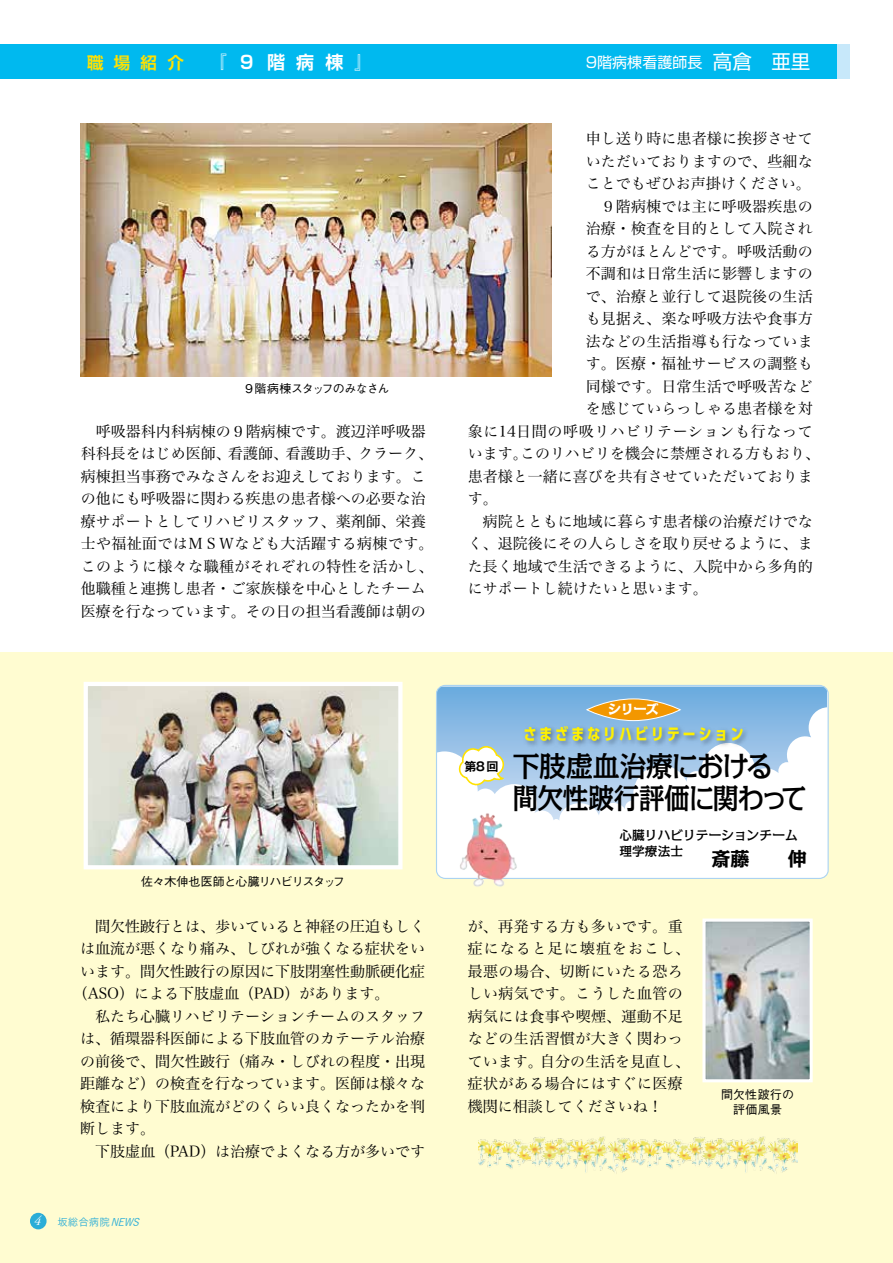
<style>
.page{position:relative;width:893px;height:1263px;background:#fff}
.page>*{position:absolute;margin:0;border:0;box-sizing:border-box;transform-origin:0 0}
.t1{font:500 28.65px/31.8px "Kakumin Pro";letter-spacing:-.045em;color:#000;scale:.96 1}
.t2{font:700 19.05px "Kakumin Pro";color:#000}
.t3{font:700 18px "Shin Go Pro De";color:#fff}
.t4{font:700 15.9px "UD Shin Go C Oeiz Pr 6 N";letter-spacing:.2em;color:#fff100}
.t5{font:15px/22.5px "Hira Min Pro W3";color:#000;text-align:center}
.t6{font:15px/22.5px "Hira Min Pro W3";letter-spacing:.03em;color:#000}
.t7{font:15px "Hira Min Pro W3";letter-spacing:.045em;color:#000}
.t8{font:15px "Shin Go Pro";color:#fff}
.t9{font:500 12.75px/15.9px "Kakumin Pro";color:#000}
.t10{font:800 12.75px "Kakumin Pro";color:#fff}
.t11{font:500 12px "Gothic BBB Pro";letter-spacing:-.04em;color:#000}
.t12{font:500 12px "Gothic BBB Pro";letter-spacing:-.065em;color:#000}
.t13{font:500 12px/15px "Gothic BBB Pro";letter-spacing:.02em;color:#000;text-align:center}
.t14{font:700 12px "Gothic MB101 Pro De";color:#000}
.t15{font:10.5px "Koburina Go Std W3";color:#2badd7}
.s1{font-size:16.5px;color:#ffe100}
.s2{font-family:"Adobe Garamond Pro";font-style:italic;font-size:13.5px;color:#fff}
.s3{font-style:italic}
.s4{font-size:19.5px}
</style>
<div class="page">
<div style="left:0;top:653px;width:893px;height:610px;background:#fffcd1"></div>
<div style="left:0;top:45px;width:837px;height:34px;background:#00b9ef"></div>
<img style="left:81px;top:124px;width:471px;height:253px">
<div style="left:436px;top:685px;width:391px;height:22px;background:#70aedf"></div>
<svg style="left:436px;top:707px;width:391px;height:170px;background:#dfecf7"></svg>
<div style="left:436px;top:685px;width:393px;height:194px;border:1px solid #abd3f1;border-radius:9px"></div>
<svg style="left:587px;top:699px;width:93px;height:22px"></svg>
<div style="left:587px;top:699px;width:93px;height:22px;border:1px solid #fff;border-radius:50%"></div>
<img style="left:519px;top:722px;width:234px;height:33px">
<svg style="left:459px;top:746px;width:45px;height:39px;background:#edf0da"></svg>
<img style="left:457px;top:810px;width:61px;height:77px">
<img style="left:89px;top:687px;width:309px;height:177px">
<div style="left:84px;top:682px;width:319px;height:187px;border:4px solid #fff"></div>
<img style="left:706px;top:922px;width:103px;height:156px">
<div style="left:702px;top:918px;width:111px;height:164px;border:3px solid #fff"></div>
<img style="left:479px;top:1136px;width:319px;height:38px">
<div style="left:30px;top:1213px;width:17px;height:16px;background:#2badd7;border-radius:50%"></div>
<p class="t3" style="left:87px;top:48px;width:287px"><span class="s1">職場紹介</span> 　 『９階病棟』</p>
<p class="t12" style="left:243px;top:379px;width:148px">９階病棟スタッフのみなさん</p>
<p class="t5" style="left:81px;top:419px;width:354px">呼吸器科内科病棟の９階病棟です。渡辺洋呼吸器<br>科科長をはじめ医師、看護師、看護助手、クラーク、病棟担当事務でみなさんをお迎えしております。この他にも呼吸器に関わる疾患の患者様への必要な治療サポートとしてリハビリスタッフ、薬剤師、栄養士や福祉面ではＭＳＷなども大活躍する病棟です。このように様々な職種がそれぞれの特性を活かし、他職種と連携し患者・ご家族様を中心としたチーム医療を行なっています。その日の担当看護師は朝の</p>
<p class="t11" style="left:141px;top:871px;width:205px">佐々木伸也医師と心臓リハビリスタッフ</p>
<p class="t5" style="left:95px;top:913px;width:332px">間欠性跛行とは、歩いていると神経の圧迫もしく</p>
<p class="t5" style="left:80px;top:936px;width:347px">は血流が悪くなり痛み、しびれが強くなる症状をい</p>
<p class="t5" style="left:80px;top:958px;width:347px">います。間欠性跛行の原因に下肢閉塞性動脈硬化症</p>
<p class="t5" style="left:73px;top:981px;width:318px">（ASO）による下肢虚血（PAD）があります。</p>
<p class="t5" style="left:95px;top:1003px;width:332px">私たち心臓リハビリテーションチームのスタッフ</p>
<p class="t5" style="left:80px;top:1026px;width:347px">は、循環器科医師による下肢血管のカテーテル治療</p>
<p class="t5" style="left:80px;top:1048px;width:347px">の前後で、間欠性跛行（痛み・しびれの程度・出現</p>
<p class="t5" style="left:80px;top:1071px;width:347px">距離など）の検査を行なっています。医師は様々な</p>
<p class="t5" style="left:80px;top:1093px;width:347px">検査により下肢血流がどのくらい良くなったかを判</p>
<p class="t5" style="left:80px;top:1116px;width:76px">断します。</p>
<p class="t5" style="left:95px;top:1138px;width:332px">下肢虚血（PAD）は治療でよくなる方が多いです</p>
<p class="t15" style="left:34px;top:1214px;width:110px"><span class="s2">4</span> 坂総合病院<span class="s3">NEWS</span></p>
<p class="t8" style="left:586px;top:50px;width:226px">9階病棟看護師長 <span class="s4">高倉　亜里</span></p>
<p class="t5" style="left:586px;top:126px;width:229px">申し送り時に患者様に挨拶させて</p>
<p class="t5" style="left:586px;top:149px;width:228px">いただいておりますので、些細な</p>
<p class="t5" style="left:586px;top:171px;width:226px">ことでもぜひお声掛けください。</p>
<p class="t5" style="left:601px;top:194px;width:213px">９階病棟では主に呼吸器疾患の</p>
<p class="t5" style="left:586px;top:216px;width:228px">治療・検査を目的として入院され</p>
<p class="t5" style="left:586px;top:239px;width:228px">る方がほとんどです。呼吸活動の</p>
<p class="t5" style="left:586px;top:261px;width:229px">不調和は日常生活に影響しますの</p>
<p class="t5" style="left:586px;top:284px;width:228px">で、治療と並行して退院後の生活</p>
<p class="t5" style="left:586px;top:306px;width:228px">も見据え、楽な呼吸方法や食事方</p>
<p class="t5" style="left:586px;top:329px;width:229px">法などの生活指導も行なっていま</p>
<p class="t5" style="left:586px;top:351px;width:228px">す。医療・福祉サービスの調整も</p>
<p class="t5" style="left:586px;top:374px;width:228px">同様です。日常生活で呼吸苦など</p>
<p class="t5" style="left:586px;top:396px;width:229px">を感じていらっしゃる患者様を対</p>
<p class="t7" style="left:468px;top:418px;width:347px">象に14日間の呼吸リハビリテーションも行なって</p>
<p class="t5" style="left:468px;top:441px;width:354px">います。このリハビリを機会に禁煙される方もおり、</p>
<p class="t5" style="left:468px;top:464px;width:346px">患者様と一緒に喜びを共有させていただいておりま</p>
<p class="t5" style="left:468px;top:486px;width:31px">す。</p>
<p class="t5" style="left:483px;top:509px;width:331px">病院とともに地域に暮らす患者様の治療だけでな</p>
<p class="t5" style="left:468px;top:531px;width:346px">く、退院後にその人らしさを取り戻せるように、ま</p>
<p class="t5" style="left:468px;top:554px;width:346px">た長く地域で生活できるように、入院中から多角的</p>
<p class="t5" style="left:468px;top:576px;width:241px">にサポートし続けたいと思います。</p>
<p class="t14" style="left:464px;top:756px;width:36px">第８回</p>
<p class="t10" style="left:609px;top:699px;width:51px">シリーズ</p>
<p class="t4" style="left:524px;top:721px;width:221px">さまざまなリハビリテーション</p>
<h1 class="t1" style="left:512px;top:747px;width:309px">下肢虚血治療における<br>間欠性跛行評価に関わって</h1>
<p class="t9" style="left:619px;top:826px;width:180px">心臓リハビリテーションチーム理学療法士</p>
<p class="t2" style="left:711px;top:844px;width:97px">斎藤　　伸</p>
<p class="t6" style="left:468px;top:913px;width:224px">が、再発する方も多いです。重症になると足に壊疽をおこし、最悪の場合、切断にいたる恐ろしい病気です。こうした血管の病気には食事や喫煙、運動不足などの生活習慣が大きく関わっています。自分の生活を見直し、症状がある場合にはすぐに医療機関に相談してくださいね！</p>
<p class="t13" style="left:721px;top:1085px;width:74px">間欠性跛行の評価風景</p>
</div>
